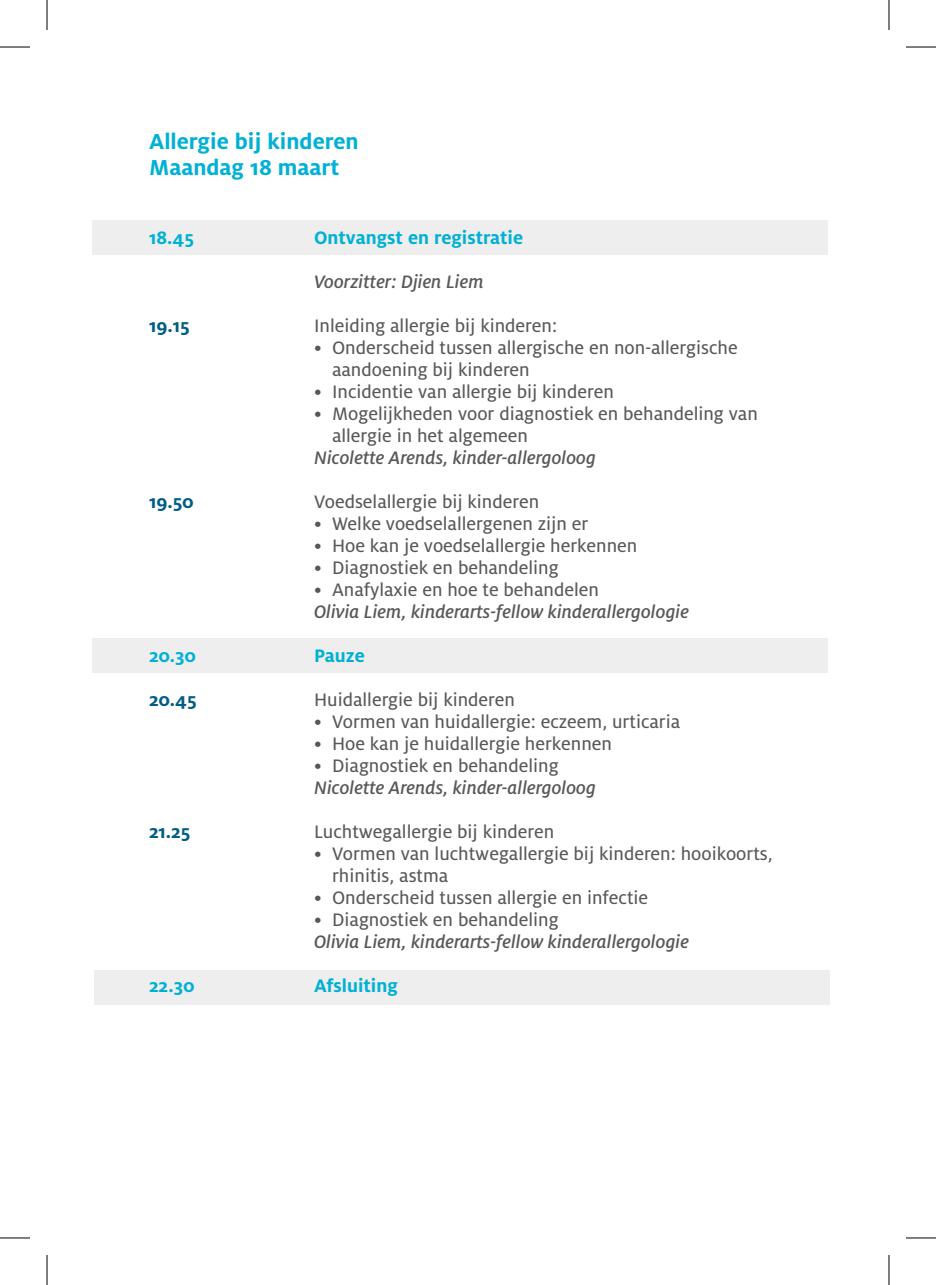
<style>
.page{position:relative;width:936px;height:1285px;background:#fff}
.page>*{position:absolute;margin:0;border:0;box-sizing:border-box;transform-origin:0 0}
.t1{font:700 24px/25.6px "Milo OT";color:#00b1d5}
.t2{font:20px/22px "Milo OT Text";color:#57585a}
.t3{font:italic 500 20px "Milo OT";color:#57585a}
.t4{font:700 20px "Milo OT";color:#00b1d5}
.t5{font:700 20px "Milo OT";color:#005d85}
</style>
<div class="page">
<div style="left:92px;top:220px;width:735px;height:34px;background:#eeeeef"></div>
<div style="left:94px;top:970px;width:735px;height:34px;background:#eeeeef"></div>
<div style="left:92px;top:638px;width:735px;height:34px;background:#eeeeef"></div>
<hr style="left:0;top:47px;width:30px;height:1px;background:#000">
<hr style="left:906px;top:47px;width:30px;height:1px;background:#000">
<hr style="left:0;top:1237px;width:30px;height:1px;background:#000">
<hr style="left:906px;top:1237px;width:30px;height:1px;background:#000">
<hr style="left:47px;top:0;width:1px;height:30px;background:#000">
<hr style="left:47px;top:1255px;width:1px;height:30px;background:#000">
<hr style="left:889px;top:0;width:1px;height:30px;background:#000">
<hr style="left:889px;top:1255px;width:1px;height:30px;background:#000">
<p class="t1" style="left:149px;top:129px;width:211px">Allergie bij kinderen<br>Maandag 18 maart</p>
<p class="t4" style="left:149px;top:226px;width:46px">18.45</p>
<p class="t4" style="left:314px;top:226px;width:211px">Ontvangst en registratie</p>
<p class="t3" style="left:314px;top:271px;width:171px">Voorzitter: Djien Liem</p>
<p class="t5" style="left:149px;top:314px;width:42px">19.15</p>
<p class="t2" style="left:314px;top:315px;width:245px">Inleiding allergie bij kinderen:</p>
<p class="t2" style="left:332px;top:337px;width:407px;text-indent:-18px">• Onderscheid tussen allergische en non-allergische aandoening bij kinderen</p>
<p class="t2" style="left:314px;top:381px;width:301px">• Incidentie van allergie bij kinderen</p>
<p class="t2" style="left:332px;top:403px;width:427px;text-indent:-18px">• Mogelijkheden voor diagnostiek en behandeling van allergie in het algemeen</p>
<p class="t3" style="left:314px;top:447px;width:283px">Nicolette Arends, kinder-allergoloog</p>
<p class="t5" style="left:149px;top:490px;width:46px">19.50</p>
<p class="t2" style="left:314px;top:491px;width:227px">Voedselallergie bij kinderen</p>
<p class="t2" style="left:314px;top:513px;width:276px">• Welke voedselallergenen zijn er</p>
<p class="t2" style="left:314px;top:535px;width:325px">• Hoe kan je voedselallergie herkennen</p>
<p class="t2" style="left:314px;top:557px;width:246px">• Diagnostiek en behandeling</p>
<p class="t2" style="left:314px;top:579px;width:286px">• Anafylaxie en hoe te behandelen</p>
<p class="t3" style="left:314px;top:601px;width:376px">Olivia Liem, kinderarts-fellow kinderallergologie</p>
<p class="t4" style="left:149px;top:644px;width:49px">20.30</p>
<p class="t4" style="left:314px;top:644px;width:52px">Pauze</p>
<p class="t5" style="left:149px;top:688px;width:49px">20.45</p>
<p class="t2" style="left:314px;top:689px;width:202px">Huidallergie bij kinderen</p>
<p class="t2" style="left:314px;top:711px;width:368px">• Vormen van huidallergie: eczeem, urticaria</p>
<p class="t2" style="left:314px;top:733px;width:300px">• Hoe kan je huidallergie herkennen</p>
<p class="t2" style="left:314px;top:755px;width:246px">• Diagnostiek en behandeling</p>
<p class="t3" style="left:314px;top:777px;width:283px">Nicolette Arends, kinder-allergoloog</p>
<p class="t5" style="left:149px;top:820px;width:43px">21.25</p>
<p class="t2" style="left:314px;top:821px;width:242px">Luchtwegallergie bij kinderen</p>
<p class="t2" style="left:332px;top:843px;width:442px;text-indent:-18px">• Vormen van luchtwegallergie bij kinderen: hooikoorts, rhinitis, astma</p>
<p class="t2" style="left:314px;top:887px;width:336px">• Onderscheid tussen allergie en infectie</p>
<p class="t2" style="left:314px;top:909px;width:246px">• Diagnostiek en behandeling</p>
<p class="t3" style="left:314px;top:931px;width:376px">Olivia Liem, kinderarts-fellow kinderallergologie</p>
<p class="t4" style="left:149px;top:974px;width:47px">22.30</p>
<p class="t4" style="left:314px;top:974px;width:85px">Afsluiting</p>
</div>
